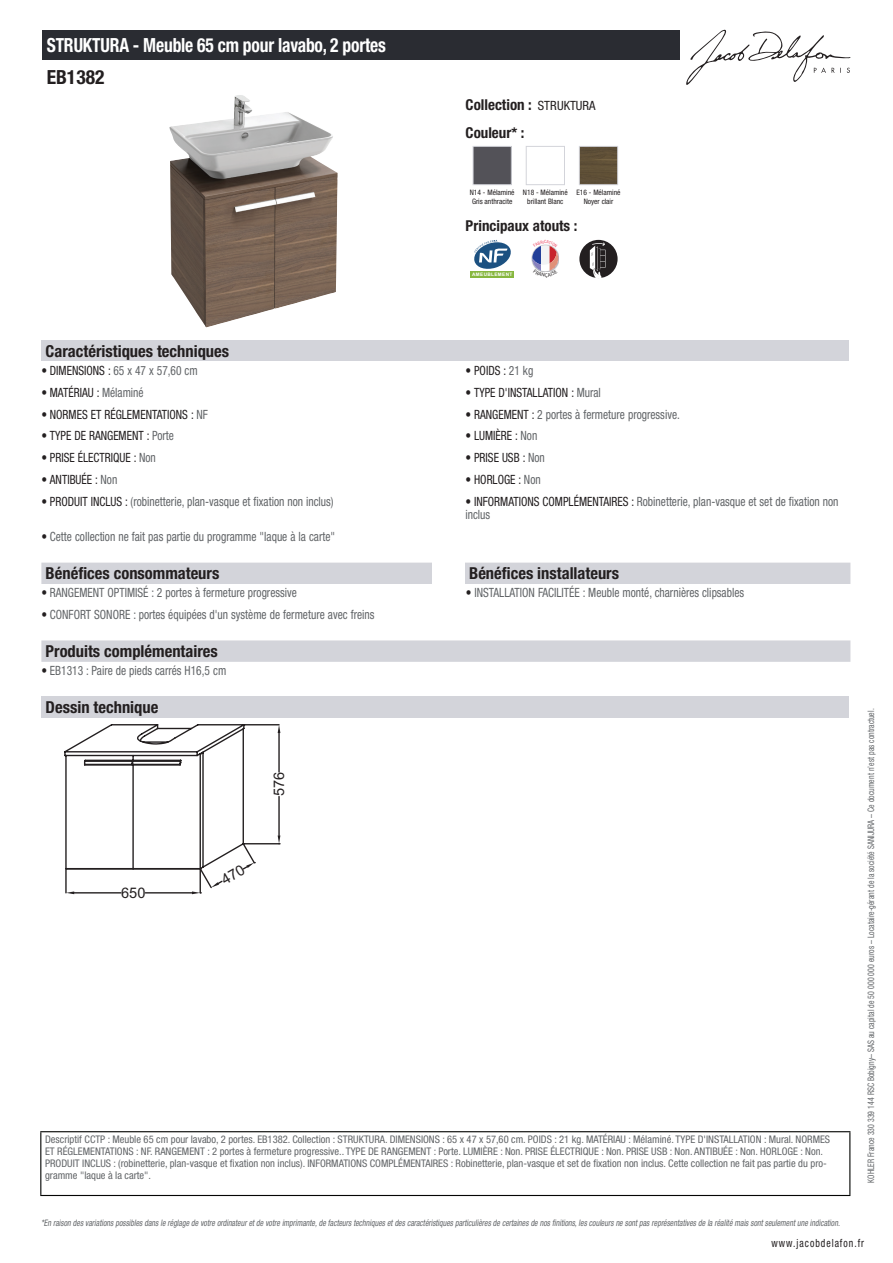
<style>
.page{position:relative;width:893px;height:1263px;background:#fff}
.page>*{position:absolute;margin:0;border:0;box-sizing:border-box;transform-origin:0 0}
.t1{font:700 condensed 19.5px "Helvetica Neue LT Std";letter-spacing:-.01em;color:#fff;scale:.9 1}
.t2{font:700 condensed 19.5px "Helvetica Neue LT Std";color:#231f20}
.t3{font:700 condensed 16.5px "Helvetica Neue LT Std";color:#231f20}
.t4{font:700 condensed 15px/27.8px "Helvetica Neue LT Std";color:#231f20}
.t5{font:14.55px "Arial";color:#231f20}
.t6{font:condensed 12.75px/13.5px "Helvetica Neue LT Std";color:#626568;scale:.9 1}
.t7{font:condensed 12.75px "Helvetica Neue LT Std";color:#231f20;scale:.9 1}
.t8{font:condensed 11.25px "Helvetica Neue LT Std";letter-spacing:.1em;color:#231f20;scale:.87 1}
.t9{font:condensed 10.5px/12px "Helvetica Neue LT Std";color:#626568}
.t10{font:italic condensed 9px "Helvetica Neue LT Std";color:#626568;scale:.87 1}
.t11{font:condensed 9px "Helvetica Neue LT Std";color:#626568;scale:.87 1}
.t12{font:condensed 7.5px/9px "Helvetica Neue LT Std";color:#231f20;text-align:center}
.t13{font:700 4.65px "Arial";letter-spacing:.075em;color:#fff}
.s1{font-weight:400;font-size:12.75px}
.s2{color:#231f20}
.s3{color:#626568}
</style>
<div class="page">
<svg style="left:686px;top:30px;width:164px;height:55px"></svg>
<img style="left:169px;top:95px;width:169px;height:232px">
<img style="left:475px;top:148px;width:35px;height:35px">
<div style="left:473px;top:146px;width:39px;height:39px;border:1px solid #d3d4da"></div>
<div style="left:526px;top:146px;width:39px;height:39px;border:1px solid #d3d4da"></div>
<img style="left:581px;top:148px;width:35px;height:35px">
<div style="left:579px;top:146px;width:39px;height:39px;border:1px solid #d3d4da"></div>
<div style="left:470px;top:271px;width:44px;height:7px;background:#87b73f"></div>
<svg style="left:474px;top:240px;width:37px;height:29px"></svg>
<img style="left:558px;top:253px;width:1px;height:12px">
<div style="left:579px;top:240px;width:39px;height:38px;background:#231f20;border-radius:19px"></div>
<svg style="left:590px;top:242px;width:15px;height:36px"></svg>
<div style="left:41px;top:340px;width:808px;height:21px;background:#d3d4da"></div>
<div style="left:41px;top:563px;width:809px;height:21px;background:#d3d4da"></div>
<div style="left:432px;top:563px;width:33px;height:21px;background:#fff"></div>
<div style="left:41px;top:640px;width:809px;height:22px;background:#d3d4da"></div>
<div style="left:41px;top:696px;width:808px;height:22px;background:#d3d4da"></div>
<div style="left:43px;top:30px;width:637px;height:30px;background:#2a2c32"></div>
<hr style="left:40px;top:1131px;width:810px;height:1px;background:#040503">
<hr style="left:40px;top:1132px;width:1px;height:63px;background:#040503">
<hr style="left:849px;top:1132px;width:1px;height:63px;background:#040503">
<hr style="left:40px;top:1195px;width:810px;height:1px;background:#040503">
<svg style="left:532px;top:244px;width:26px;height:28px"></svg>
<svg style="left:64px;top:724px;width:216px;height:170px"></svg>
<h1 class="t1" style="left:47px;top:33px;width:378px">STRUKTURA - Meuble 65 cm pour lavabo, 2 portes</h1>
<h1 class="t2" style="left:47px;top:65px;width:59px">EB1382</h1>
<h3 class="t4" style="left:466px;top:90px;width:131px">Collection : <span class="s1">STRUKTURA<br></span>Couleur* :</h3>
<p class="t12" style="left:470px;top:187px;width:46px;text-align:left">N14 - Mélaminé<br>Gris anthracite</p>
<p class="t12" style="left:523px;top:187px;width:46px">N18 - Mélaminé brillant Blanc</p>
<p class="t12" style="left:576px;top:187px;width:46px">E16 - Mélaminé<br>Noyer clair</p>
<h3 class="t4" style="left:466px;top:212px;width:113px">Principaux atouts :</h3>
<p class="t13" style="left:472px;top:272px;width:42px">AMEUBLEMENT</p>
<h2 class="t3" style="left:46px;top:341px;width:185px">Caractéristiques techniques</h2>
<p class="t6" style="left:41px;top:363px;width:175px"><span class="s2">• DIMENSIONS :</span> 65 x 47 x 57,60 cm</p>
<p class="t7" style="left:466px;top:363px;width:77px">• POIDS : <span class="s3">21 kg</span></p>
<p class="t7" style="left:41px;top:385px;width:115px">• MATÉRIAU : <span class="s3">Mélaminé</span></p>
<p class="t7" style="left:466px;top:385px;width:152px">• TYPE D'INSTALLATION : <span class="s3">Mural</span></p>
<p class="t7" style="left:41px;top:407px;width:186px">• NORMES ET RÉGLEMENTATIONS : <span class="s3">NF</span></p>
<p class="t6" style="left:466px;top:407px;width:240px"><span class="s2">• RANGEMENT :</span> 2 portes à fermeture progressive.</p>
<p class="t7" style="left:41px;top:428px;width:149px">• TYPE DE RANGEMENT : <span class="s3">Porte</span></p>
<p class="t7" style="left:466px;top:428px;width:81px">• LUMIÈRE : <span class="s3">Non</span></p>
<p class="t7" style="left:41px;top:450px;width:129px">• PRISE ÉLECTRIQUE : <span class="s3">Non</span></p>
<p class="t7" style="left:466px;top:450px;width:90px">• PRISE USB : <span class="s3">Non</span></p>
<p class="t7" style="left:41px;top:472px;width:86px">• ANTIBUÉE : <span class="s3">Non</span></p>
<p class="t7" style="left:466px;top:472px;width:85px">• HORLOGE : <span class="s3">Non</span></p>
<p class="t6" style="left:41px;top:495px;width:326px"><span class="s2">• PRODUIT INCLUS :</span> (robinetterie, plan-vasque et fixation non inclus)</p>
<p class="t6" style="left:466px;top:495px;width:416px"><span class="s2">• INFORMATIONS COMPLÉMENTAIRES :</span> Robinetterie, plan-vasque et set de fixation non inclus</p>
<p class="t6" style="left:41px;top:530px;width:328px"><span class="s2">•</span> Cette collection ne fait pas partie du programme "laque à la carte"</p>
<h2 class="t3" style="left:46px;top:563px;width:175px">Bénéfices consommateurs</h2>
<h2 class="t3" style="left:469px;top:563px;width:151px">Bénéfices installateurs</h2>
<p class="t6" style="left:41px;top:586px;width:285px"><span class="s2">•</span> RANGEMENT OPTIMISÉ : 2 portes à fermeture progressive</p>
<p class="t6" style="left:466px;top:586px;width:311px"><span class="s2">•</span> INSTALLATION FACILITÉE : Meuble monté, charnières clipsables</p>
<p class="t6" style="left:41px;top:608px;width:372px"><span class="s2">•</span> CONFORT SONORE : portes équipées d'un système de fermeture avec freins</p>
<h2 class="t3" style="left:46px;top:641px;width:174px">Produits complémentaires</h2>
<p class="t6" style="left:41px;top:664px;width:207px"><span class="s2">•</span> EB1313 : Paire de pieds carrés H16,5 cm</p>
<h2 class="t3" style="left:46px;top:697px;width:114px">Dessin technique</h2>
<h3 class="t5" style="left:121px;top:883px;width:26px">650</h3>
<h3 class="t5" style="left:269px;top:796px;width:26px;rotate:-90deg">576</h3>
<p class="t9" style="left:45px;top:1134px;width:787px">Descriptif CCTP : Meuble 65 cm pour lavabo, 2 portes. EB1382. Collection : STRUKTURA. DIMENSIONS : 65 x 47 x 57,60 cm. POIDS : 21 kg. MATÉRIAU : Mélaminé. TYPE D'INSTALLATION : Mural. NORMES ET RÉGLEMENTATIONS : NF. RANGEMENT : 2 portes à fermeture progressive.. TYPE DE RANGEMENT : Porte. LUMIÈRE : Non. PRISE ÉLECTRIQUE : Non. PRISE USB : Non. ANTIBUÉE : Non. HORLOGE : Non.<br>PRODUIT INCLUS : (robinetterie, plan-vasque et fixation non inclus). INFORMATIONS COMPLÉMENTAIRES : Robinetterie, plan-vasque et set de fixation non inclus. Cette collection ne fait pas partie du pro&shy;gramme "laque à la carte".</p>
<p class="t11" style="left:866px;top:1183px;width:547px;rotate:-90deg">KOHLER France 330 339 144 RSC Bobigny– SAS au capital de 50 000 000 euros – Locataire-gérant de la société SANIJURA – Ce document n’est pas contractuel.</p>
<p class="t10" style="left:41px;top:1217px;width:922px">*En raison desvariationspossiblesdansle réglage de votre ordinateuretde votre imprimante,de facteurstechniquesetdescaractéristiquesparticulièresde certainesde nosfinitions,lescouleursne sontpasreprésentativesde la réalité maissontseulementune indication.</p>
<p class="t8" style="left:772px;top:1237px;width:108px">www.jacobdelafon.fr</p>
</div>
